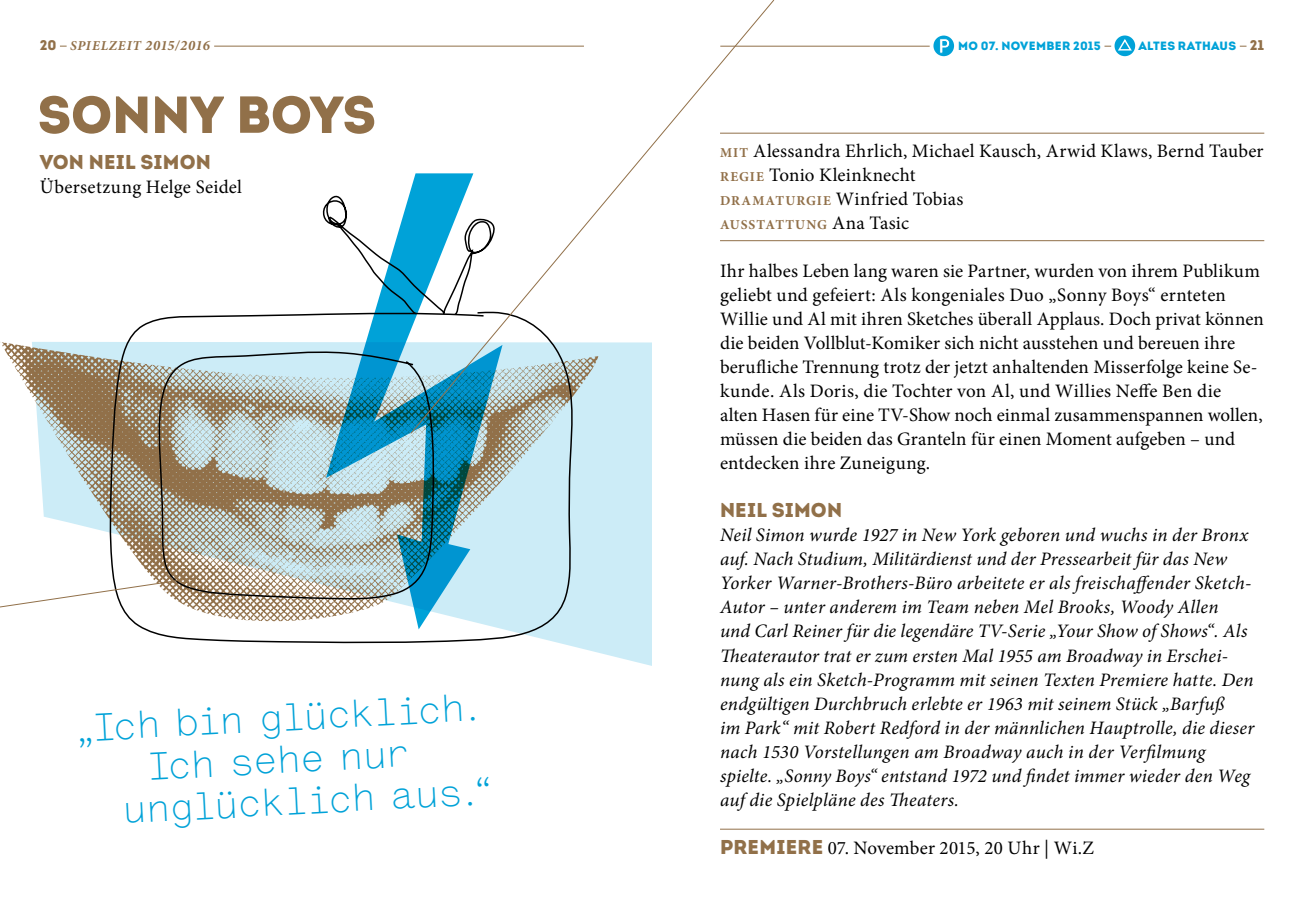
<style>
.page{position:relative;width:1304px;height:908px;background:#fff}
.page>*{position:absolute;margin:0;border:0;box-sizing:border-box;transform-origin:0 0}
.t1{font:900 52px "Intro";letter-spacing:-.005em;color:#917049}
.t2{font:39.2px "Lettera";color:#00a2d8}
.t3{font:900 20px "Intro";letter-spacing:.01em;color:#917049}
.t4{font:italic 19px/24px "Minion Pro";letter-spacing:.01em;color:#000}
.t5{font:19px/24px "Minion Pro";letter-spacing:.01em;color:#000}
.t6{font:italic 700 13.6px "Minion Pro";letter-spacing:.06em;color:#917049}
.t7{font:700 13.6px "Minion Pro";letter-spacing:.065em;color:#917049}
.t8{font:900 12px "Intro";letter-spacing:.025em;color:#00a2d8}
.s1{font-family:"Intro";font-weight:900;font-style:normal;font-size:14px}
.s2{font-size:14.4px}
.s3{font-size:14px;color:#917049}
.s4{font-weight:700;font-size:13.6px;color:#917049}
.s5{font-weight:400;font-size:19px;color:#000}
.s6{font-family:"Intro";font-weight:900;font-size:20px;color:#917049}
</style>
<div class="page">
<hr style="left:214px;top:46px;width:370px;height:1px;background:#917049">
<hr style="left:720px;top:46px;width:210px;height:1px;background:#917049">
<div style="left:933px;top:36px;width:21px;height:20px;background:#00a2d8;border-radius:50%"></div>
<svg style="left:939px;top:38px;width:12px;height:16px"></svg>
<svg style="left:1114px;top:35px;width:21px;height:21px"></svg>
<svg style="left:1117px;top:38px;width:16px;height:13px"></svg>
<hr style="left:720px;top:133px;width:544px;height:1px;background:#917049">
<hr style="left:720px;top:240px;width:544px;height:1px;background:#917049">
<hr style="left:720px;top:828px;width:544px;height:1px;background:#917049">
<svg style="left:331px;top:434px;width:321px;height:231px;fill:#ccecf7"></svg>
<img style="left:0;top:342px;width:598px;height:281px">
<svg style="left:109px;top:313px;width:468px;height:330px"></svg>
<svg style="left:157px;top:349px;width:169px;height:251px"></svg>
<svg style="left:320px;top:204px;width:6px;height:141px"></svg>
<svg style="left:326px;top:192px;width:176px;height:437px"></svg>
<svg style="left:0;top:576px;width:197px;height:64px"></svg>
<svg style="left:410px;top:0;width:365px;height:434px"></svg>
<p class="t6" style="left:40px;top:36px;width:172px"><span class="s1">20</span> SPIELZEIT <span class="s2">2015/2016</span></p>
<h1 class="t1" style="left:38px;top:80px;width:340px">SONNY BOYS</h1>
<p class="t3" style="left:40px;top:149px;width:173px">VON NEIL SIMON</p>
<p class="t5" style="left:40px;top:175px;width:204px">Übersetzung Helge Seidel</p>
<h2 class="t2" style="left:71px;top:706px;width:414px;rotate:-3deg">„Ich bin glücklich.</h2>
<h2 class="t2" style="left:146px;top:744px;width:266px;rotate:-3deg">Ich sehe nur</h2>
<h2 class="t2" style="left:121px;top:788px;width:376px;rotate:-3deg">unglücklich aus.“</h2>
<p class="t8" style="left:958px;top:38px;width:144px">MO 07. NOVEMBER 2015</p>
<p class="t8" style="left:1138px;top:38px;width:127px">ALTES RATHAUS <span class="s3">21</span></p>
<p class="t5" style="left:720px;top:139px;width:545px"><span class="s4">MIT</span> Alessandra Ehrlich, Michael Kausch, Arwid Klaws, Bernd Tauber<br><span class="s4">REGIE</span> Tonio Kleinknecht<br><span class="s4">DRAMATURGIE</span> Winfried Tobias</p>
<p class="t7" style="left:720px;top:215px;width:190px">AUSSTATTUNG <span class="s5">Ana Tasic</span></p>
<p class="t5" style="left:720px;top:259px;width:545px">Ihr halbes Leben lang waren sie Partner, wurden von ihrem Publikum geliebt und gefeiert: Als kongeniales Duo „Sonny Boys“ ernteten Willie und Al mit ihren Sketches überall Applaus. Doch privat können die beiden Vollblut-Komiker sich nicht ausstehen und bereuen ihre berufliche Trennung trotz der jetzt anhaltenden Misserfolge keine Se&shy;kunde. Als Doris, die Tochter von Al, und Willies Neffe Ben die<br>alten Hasen für eine TV-Show noch einmal zusammenspannen wollen, müssen die beiden das Granteln für einen Moment aufgeben – und entdecken ihre Zuneigung.</p>
<p class="t3" style="left:720px;top:497px;width:124px">NEIL SIMON</p>
<p class="t4" style="left:720px;top:523px;width:536px">Neil Simon wurde 1927 in New York geboren und wuchs in der Bronx auf. Nach Studium, Militärdienst und der Pressearbeit für das New Yorker Warner-Brothers-Büro arbeitete er als freischaffender Sketch-Autor – unter anderem im Team neben Mel Brooks, Woody Allen<br>und Carl Reiner für die legendäre TV-Serie „Your Show of Shows“. Als Theaterautor trat er zum ersten Mal 1955 am Broadway in Erschei&shy;nung als ein Sketch-Programm mit seinen Texten Premiere hatte. Den endgültigen Durchbruch erlebte er 1963 mit seinem Stück „Barfuß<br>im Park“ mit Robert Redford in der männlichen Hauptrolle, die dieser nach 1530 Vorstellungen am Broadway auch in der Verfilmung spielte. „Sonny Boys“ entstand 1972 und findet immer wieder den Weg auf die Spielpläne des Theaters.</p>
<p class="t5" style="left:720px;top:835px;width:376px"><span class="s6">PREMIERE</span> 07. November 2015, 20 Uhr | Wi.Z</p>
</div>
